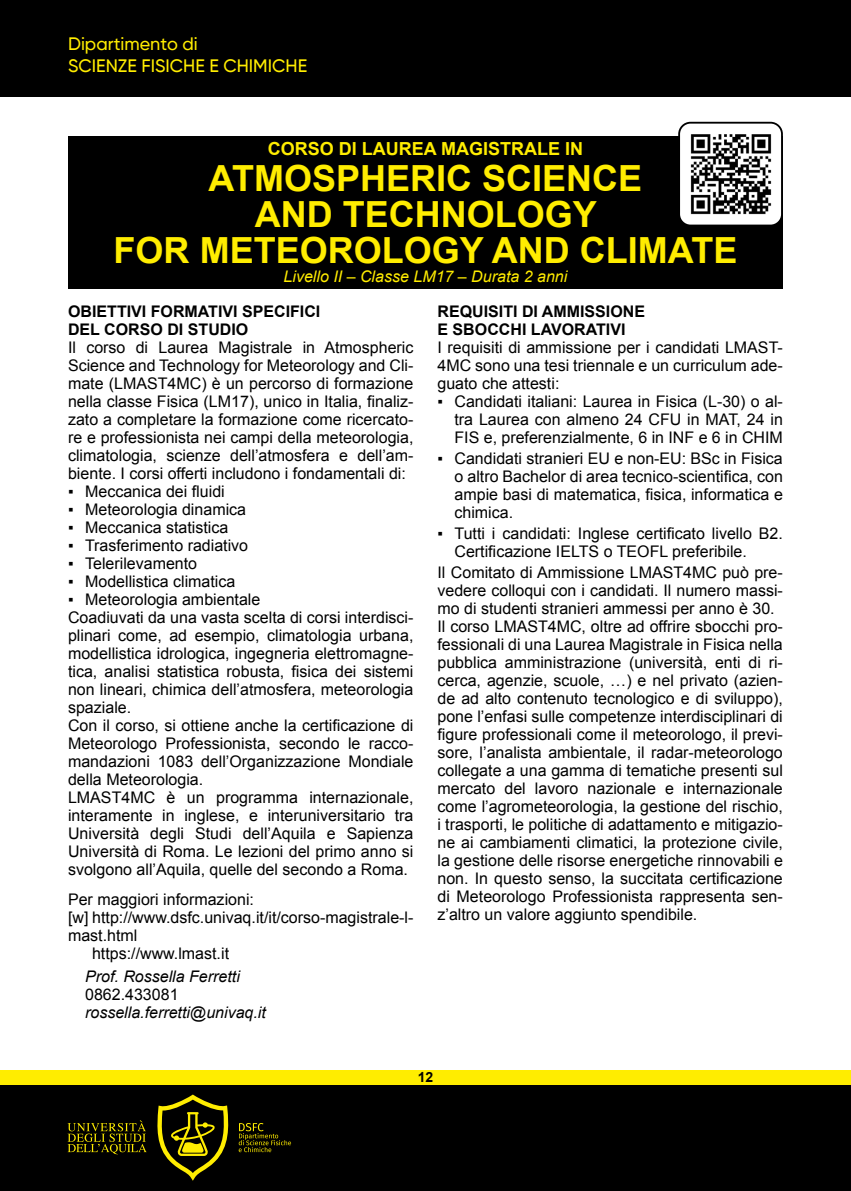
<style>
.page{position:relative;width:851px;height:1191px;background:#fff}
.page>*{position:absolute;margin:0;border:0;box-sizing:border-box;transform-origin:0 0}
.ombra_gialla{font:700 36px/36px "Arial";color:#ffed00;text-align:center}
.t1{font:500 18px/21.6px "Gilroy";color:#ffed00}
.ombra_gialla-2{font:700 18px "Arial";color:#ffed00}
.t2{font:16px/18px "Arial";color:#000;text-align:justify}
.t3{font:700 16px "Arial";color:#000}
.t4{font:italic 16px "Arial";color:#000}
.ombra_gialla-3{font:italic 16px "Arial";color:#ffed00}
.t5{font:700 14px "Arial";color:#000}
</style>
<div class="page">
<div style="left:0;top:1070px;width:850px;height:121px;background:#000"></div>
<div style="left:0;top:0;width:850px;height:96px;background:#000"></div>
<div style="left:0;top:1070px;width:850px;height:14px;background:#ffed00"></div>
<svg style="left:68px;top:1120px;width:79px;height:34px"></svg>
<svg style="left:239px;top:1123px;width:52px;height:29px"></svg>
<svg style="left:157px;top:1094px;width:72px;height:86px"></svg>
<div style="left:68px;top:136px;width:714px;height:25px;background:#000"></div>
<div style="left:68px;top:159px;width:714px;height:114px;background:#000"></div>
<div style="left:68px;top:265px;width:714px;height:23px;background:#000"></div>
<img style="left:681px;top:124px;width:100px;height:99px">
<div style="left:678px;top:122px;width:104px;height:104px;border:2px solid #000;border-radius:11px"></div>
<p class="t1" style="left:68px;top:33px;width:240px">Dipartimento di<br>SCIENZE FISICHE E CHIMICHE</p>
<p class="ombra_gialla-2" style="left:268px;top:137px;width:317px">CORSO DI LAUREA MAGISTRALE IN</p>
<p class="ombra_gialla" style="left:114px;top:161px;width:625px">ATMOSPHERIC SCIENCE<br>AND TECHNOLOGY<br>FOR METEOROLOGY AND CLIMATE</p>
<p class="ombra_gialla-3" style="left:283px;top:266px;width:285px">Livello II – Classe LM17 – Durata 2 anni</p>
<p class="t3" style="left:68px;top:301px;width:254px">OBIETTIVI FORMATIVI SPECIFICI</p>
<p class="t3" style="left:68px;top:319px;width:182px">DEL CORSO DI STUDIO</p>
<p class="t2" style="left:68px;top:339px;width:347px">Il corso di Laurea Magistrale in Atmospheric Science and Technology for Meteorology and Cli&shy;mate (LMAST4MC) è un percorso di formazione nella classe Fisica (LM17), unico in Italia, finaliz&shy;zato a completare la formazione come ricercato&shy;re e professionista nei campi della meteorologia, climatologia, scienze dell’atmosfera e dell’am&shy;biente. I corsi offerti includono i fondamentali di:</p>
<p class="t2" style="left:68px;top:483px;width:158px">▪ Meccanica dei fluidi</p>
<p class="t2" style="left:68px;top:501px;width:179px">▪ Meteorologia dinamica</p>
<p class="t2" style="left:68px;top:519px;width:162px">▪ Meccanica statistica</p>
<p class="t2" style="left:68px;top:537px;width:182px">▪ Trasferimento radiativo</p>
<p class="t2" style="left:68px;top:555px;width:131px">▪ Telerilevamento</p>
<p class="t2" style="left:68px;top:573px;width:169px">▪ Modellistica climatica</p>
<p class="t2" style="left:68px;top:591px;width:194px">▪ Meteorologia ambientale</p>
<p class="t2" style="left:68px;top:609px;width:347px">Coadiuvati da una vasta scelta di corsi interdisci&shy;plinari come, ad esempio, climatologia urbana, modellistica idrologica, ingegneria elettromagne&shy;tica, analisi statistica robusta, fisica dei sistemi non lineari, chimica dell’atmosfera, meteorologia spaziale.</p>
<p class="t2" style="left:68px;top:717px;width:347px">Con il corso, si ottiene anche la certificazione di Meteorologo Professionista, secondo le racco&shy;mandazioni 1083 dell’Organizzazione Mondiale della Meteorologia.</p>
<p class="t2" style="left:68px;top:789px;width:347px">LMAST4MC è un programma internazionale, interamente in inglese, e interuniversitario tra Università degli Studi dell’Aquila e Sapienza Università di Roma. Le lezioni del primo anno si svolgono all’Aquila, quelle del secondo a Roma.</p>
<p class="t2" style="left:68px;top:890px;width:187px">Per maggiori informazioni:</p>
<p class="t2" style="left:68px;top:908px;width:347px">[w] http://www.dsfc.univaq.it/it/corso-magistrale-l&shy;mast.html</p>
<p class="t2" style="left:92px;top:944px;width:138px">https://www.lmast.it</p>
<p class="t4" style="left:85px;top:966px;width:156px">Prof. Rossella Ferretti</p>
<p class="t2" style="left:85px;top:986px;width:95px">0862.433081</p>
<p class="t4" style="left:85px;top:1002px;width:182px">rossella.ferretti@univaq.it</p>
<p class="t3" style="left:437px;top:301px;width:209px">REQUISITI DI AMMISSIONE</p>
<p class="t3" style="left:437px;top:319px;width:189px">E SBOCCHI LAVORATIVI</p>
<p class="t2" style="left:437px;top:339px;width:347px">I requisiti di ammissione per i candidati LMAST-4MC sono una tesi triennale e un curriculum ade&shy;guato che attesti:</p>
<p class="t2" style="left:454px;top:393px;width:330px;text-indent:-17px">▪ Candidati italiani: Laurea in Fisica (L-30) o al&shy;tra Laurea con almeno 24 CFU in MAT, 24 in FIS e, preferenzialmente, 6 in INF e 6 in CHIM</p>
<p class="t2" style="left:454px;top:449px;width:330px;text-indent:-17px">▪ Candidati stranieri EU e non-EU: BSc in Fisica o altro Bachelor di area tecnico-scientifica, con ampie basi di matematica, fisica, informatica e chimica.</p>
<p class="t2" style="left:454px;top:524px;width:330px;text-indent:-17px">▪ Tutti i candidati: Inglese certificato livello B2.<br>Certificazione IELTS o TEOFL preferibile.</p>
<p class="t2" style="left:437px;top:563px;width:347px">Il Comitato di Ammissione LMAST4MC può pre&shy;vedere colloqui con i candidati. Il numero massi&shy;mo di studenti stranieri ammessi per anno è 30.</p>
<p class="t2" style="left:437px;top:617px;width:347px">Il corso LMAST4MC, oltre ad offrire sbocchi pro&shy;fessionali di una Laurea Magistrale in Fisica nella pubblica amministrazione (università, enti di ri&shy;cerca, agenzie, scuole, …) e nel privato (azien&shy;de ad alto contenuto tecnologico e di sviluppo), pone l’enfasi sulle competenze interdisciplinari di figure professionali come il meteorologo, il previ&shy;sore, l’analista ambientale, il radar-meteorologo collegate a una gamma di tematiche presenti sul mercato del lavoro nazionale e internazionale come l’agrometeorologia, la gestione del rischio, i trasporti, le politiche di adattamento e mitigazio&shy;ne ai cambiamenti climatici, la protezione civile, la gestione delle risorse energetiche rinnovabili e non. In questo senso, la succitata certificazione di Meteorologo Professionista rappresenta sen&shy;z’altro un valore aggiunto spendibile.</p>
<p class="t5" style="left:417px;top:1067px;width:17px">12</p>
</div>
